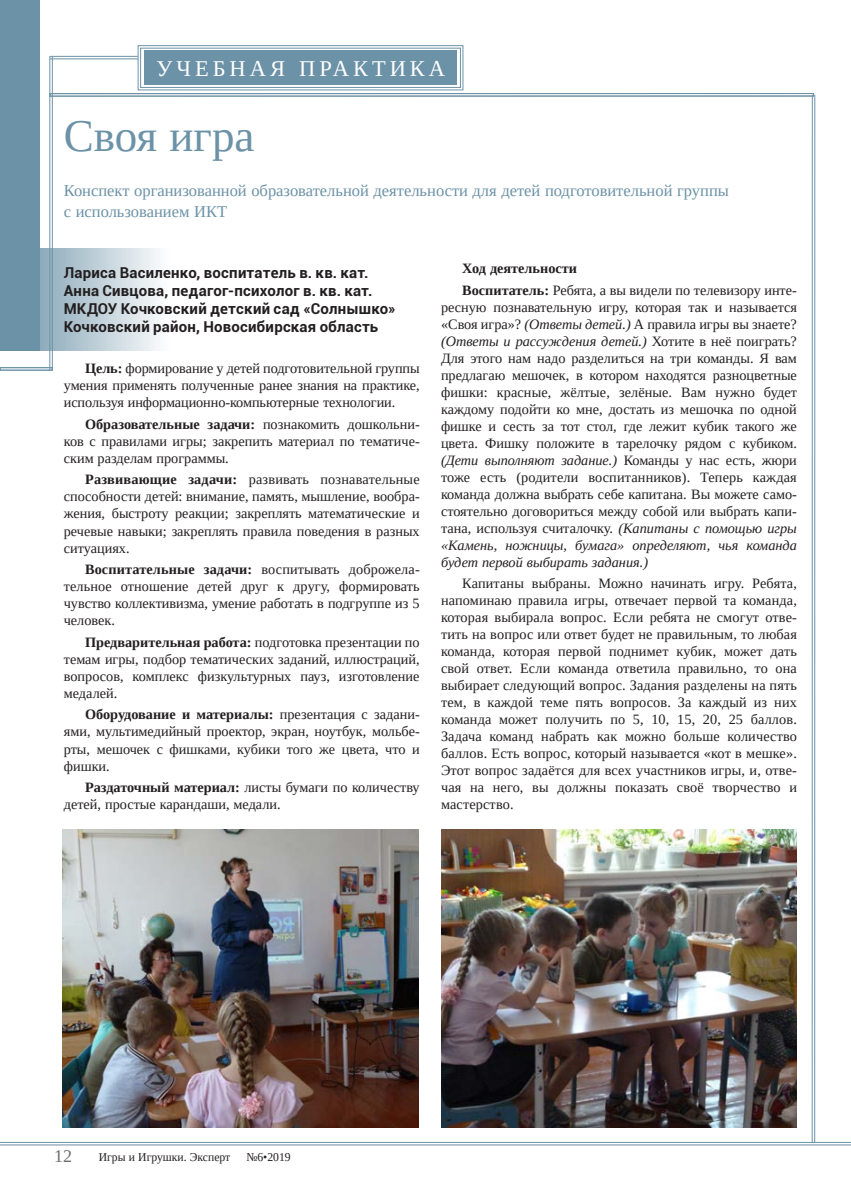
<style>
.page{position:relative;width:851px;height:1191px;background:#fff}
.page>*{position:absolute;margin:0;border:0;box-sizing:border-box;transform-origin:0 0}
.t1{font:45px "Tinos";color:#6c92a7}
.t2{font:22.5px "Tinos";letter-spacing:.175em;color:#fff}
.t3{font:18px "Tinos";color:#6c6d70}
.t4{font:16.5px/21px "Tinos";color:#6c92a7}
.t5{font:700 15px/18px "Roboto";letter-spacing:.015em;color:#231f20}
.t6{font:14.25px/17px "Tinos";color:#231f20;text-align:justify}
.t7{font:12px "Tinos";color:#231f20}
.s1{font-weight:700}
.s2{font-style:italic}
</style>
<div class="page">
<svg style="left:138px;top:45px;width:325px;height:45px"></svg>
<div style="left:140px;top:48px;width:320px;height:40px;border:1px solid #6c92a7"></div>
<div style="left:145px;top:51px;width:312px;height:34px;background:#6c92a7"></div>
<div style="left:0;top:0;width:39px;height:350px;background:#6c92a7"></div>
<hr style="left:0;top:1142px;width:850px;height:1px;background:#6c92a7">
<hr style="left:0;top:1144px;width:850px;height:1px;background:#6c92a7">
<div style="left:50px;top:93px;width:763px;height:3px;border:1px solid #6c92a7"></div>
<hr style="left:811px;top:95px;width:1px;height:1047px;background:#6c92a7">
<hr style="left:814px;top:95px;width:1px;height:1047px;background:#6c92a7">
<div style="left:0;top:367px;width:53px;height:3px;border:1px solid #6c92a7"></div>
<hr style="left:50px;top:56px;width:1px;height:314px;background:#6c92a7">
<hr style="left:52px;top:56px;width:1px;height:314px;background:#6c92a7">
<hr style="left:50px;top:56px;width:88px;height:1px;background:#6c92a7">
<hr style="left:50px;top:59px;width:88px;height:1px;background:#6c92a7">
<svg style="left:39px;top:247px;width:120px;height:103px;background:#bfcfd8"></svg>
<img style="left:441px;top:829px;width:355px;height:298px">
<img style="left:63px;top:829px;width:355px;height:298px">
<h2 class="t2" style="left:157px;top:53px;width:290px">УЧЕБНАЯ ПРАКТИКА</h2>
<h1 class="t1" style="left:64px;top:107px;width:192px">Своя игра</h1>
<p class="t4" style="left:64px;top:180px;width:666px">Конспект организованной образовательной деятельности для детей подготовительной группы с использованием ИКТ</p>
<p class="t5" style="left:64px;top:263px;width:333px">Лариса Василенко, воспитатель в. кв. кат.<br>Анна Сивцова, педагог-психолог в. кв. кат.<br>МКДОУ Кочковский детский сад «Солнышко» Кочковский район, Новосибирская область</p>
<p class="t6" style="left:64px;top:360px;width:357px;text-indent:21px"><span class="s1">Цель:</span> формирование у детей подготовительной группы умения применять полученные ранее знания на практике, используя информационно-компьютерные технологии.</p>
<p class="t6" style="left:64px;top:415px;width:357px;text-indent:21px"><span class="s1">Образовательные задачи:</span> познакомить дошкольни&shy;ков с правилами игры; закрепить материал по тематиче&shy;ским разделам программы.</p>
<p class="t6" style="left:64px;top:471px;width:357px;text-indent:21px"><span class="s1">Развивающие задачи:</span> развивать познавательные способности детей: внимание, память, мышление, вообра&shy;жения, быстроту реакции; закреплять математические и речевые навыки; закреплять правила поведения в разных ситуациях.</p>
<p class="t6" style="left:64px;top:560px;width:357px;text-indent:21px"><span class="s1">Воспитательные задачи:</span> воспитывать доброжела&shy;тельное отношение детей друг к другу, формировать чувство коллективизма, умение работать в подгруппе из 5 человек.</p>
<p class="t6" style="left:64px;top:633px;width:357px;text-indent:21px"><span class="s1">Предварительная работа:</span> подготовка презентации по темам игры, подбор тематических заданий, иллюстраций, вопросов, комплекс физкультурных пауз, изготовление медалей.</p>
<p class="t6" style="left:64px;top:706px;width:357px;text-indent:21px"><span class="s1">Оборудование и материалы:</span> презентация с задани&shy;ями, мультимедийный проектор, экран, ноутбук, мольбе&shy;рты, мешочек с фишками, кубики того же цвета, что и фишки.</p>
<p class="t6" style="left:64px;top:778px;width:357px;text-indent:21px"><span class="s1">Раздаточный материал:</span> листы бумаги по количеству детей, простые карандаши, медали.</p>
<p class="t6" style="left:462px;top:258px;width:336px;line-height:21.3px"><span class="s1">Ход деятельности<br>Воспитатель:</span> Ребята, а вы видели по телевизору инте-</p>
<p class="t6" style="left:441px;top:298px;width:357px">ресную познавательную игру, которая так и называется «Своя игра»? <span class="s2">(Ответы детей.)</span> А правила игры вы знаете? <span class="s2">(Ответы и рассуждения детей.)</span> Хотите в неё поиграть?<br>Для этого нам надо разделиться на три команды. Я вам предлагаю мешочек, в котором находятся разноцветные фишки: красные, жёлтые, зелёные. Вам нужно будет каждому подойти ко мне, достать из мешочка по одной фишке и сесть за тот стол, где лежит кубик такого же цвета. Фишку положите в тарелочку рядом с кубиком. <span class="s2">(Дети выполняют задание.)</span> Команды у нас есть, жюри тоже есть (родители воспитанников). Теперь каждая команда должна выбрать себе капитана. Вы можете само&shy;стоятельно договориться между собой или выбрать капи&shy;тана, используя считалочку. <span class="s2">(Капитаны с помощью игры «Камень, ножницы, бумага» определяют, чья команда будет первой выбирать задания.)</span></p>
<p class="t6" style="left:441px;top:574px;width:357px;text-indent:21px">Капитаны выбраны. Можно начинать игру. Ребята, напоминаю правила игры, отвечает первой та команда, которая выбирала вопрос. Если ребята не смогут отве&shy;тить на вопрос или ответ будет не правильным, то любая команда, которая первой поднимет кубик, может дать свой ответ. Если команда ответила правильно, то она выбирает следующий вопрос. Задания разделены на пять тем, в каждой теме пять вопросов. За каждый из них команда может получить по 5, 10, 15, 20, 25 баллов.<br>Задача команд набрать как можно больше количество баллов. Есть вопрос, который называется «кот в мешке».<br>Этот вопрос задаётся для всех участников игры, и, отве&shy;чая на него, вы должны показать своё творчество и мастерство.</p>
<p class="t3" style="left:54px;top:1144px;width:19px">12</p>
<p class="t7" style="left:99px;top:1148px;width:133px">Игры и Игрушки. Эксперт</p>
<p class="t7" style="left:246px;top:1148px;width:46px">№6•2019</p>
</div>
